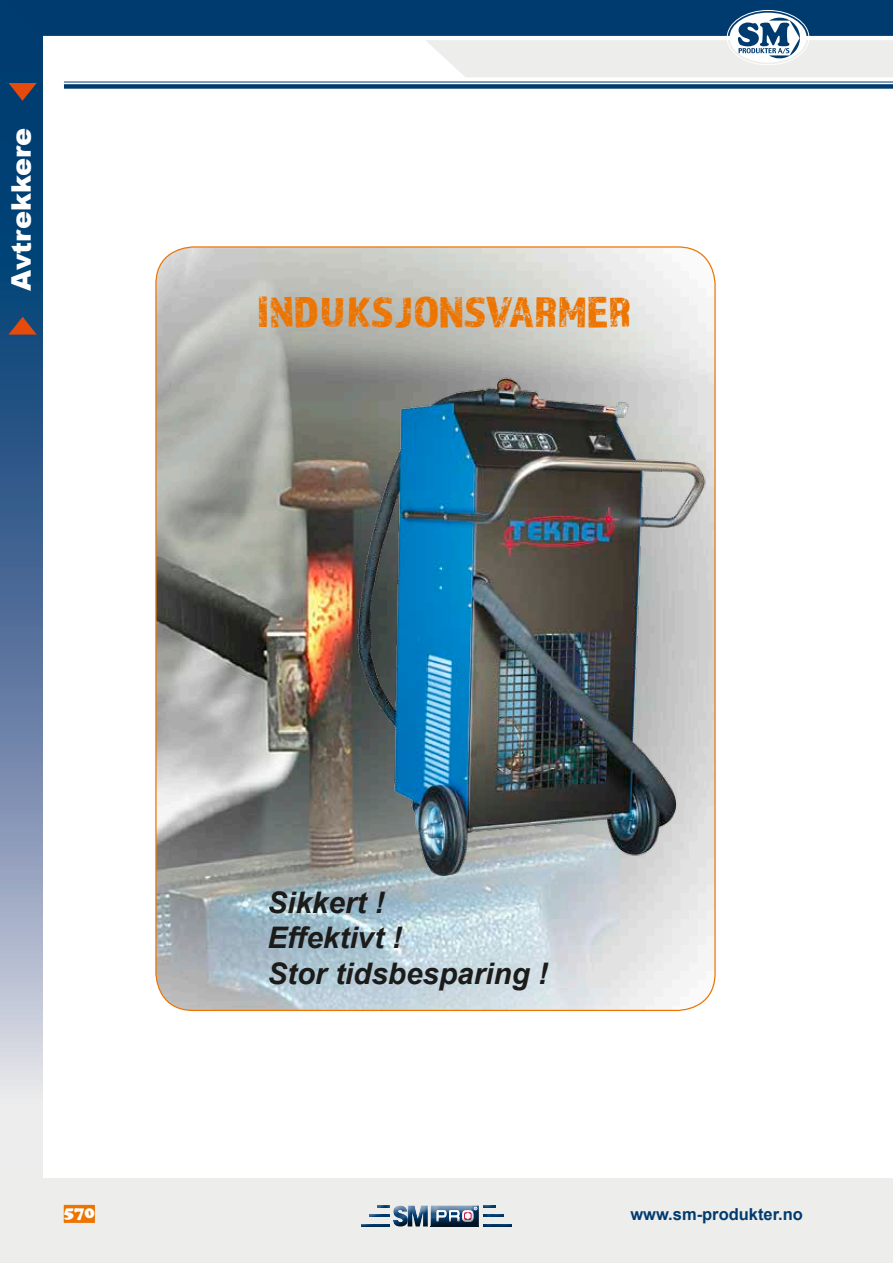
<style>
.page{position:relative;width:893px;height:1263px;background:#fff}
.page>*{position:absolute;margin:0;border:0;box-sizing:border-box;transform-origin:0 0}
.t1{font:44.55px "Almaq Rough";color:#ee7400}
.t2{font:italic 700 29.7px/35.7px "Arial";color:#1b1b1a}
.t3{font:900 27px "Arial";color:#fff}
.t4{font:700 16.5px "Arial";color:#003b6f}
.t5{font:16.5px "Cooper Black Std";color:#fff}
</style>
<div class="page">
<div style="left:0;top:1178px;width:893px;height:85px;background:#ededec"></div>
<svg style="left:0;top:0;width:42px;height:1178px;background:#6180a4"></svg>
<svg style="left:9px;top:83px;width:28px;height:18px"></svg>
<svg style="left:9px;top:317px;width:28px;height:18px"></svg>
<div style="left:360px;top:1204px;width:153px;height:24px;background:#1b1b1a;opacity:.75"></div>
<div style="left:64px;top:1205px;width:31px;height:18px;background:#ee7400"></div>
<div style="left:64px;top:84px;width:829px;height:5px;background:#003b6f"></div>
<hr style="left:64px;top:82px;width:829px;height:1px;background:#003b6f">
<svg style="left:1px;top:0;width:892px;height:77px"></svg>
<img style="left:156px;top:247px;width:559px;height:763px">
<img style="left:347px;top:370px;width:369px;height:506px">
<p class="t3" style="left:2px;top:291px;width:164px;rotate:-90deg">Avtrekkere</p>
<h1 class="t1" style="left:257px;top:285px;width:376px">INDUKSJONSVARMER</h1>
<p class="t2" style="left:267px;top:885px;width:282px">Sikkert !<br>Effektivt !<br>Stor tidsbesparing !</p>
<p class="t5" style="left:64px;top:1203px;width:33px">570</p>
<p class="t4" style="left:630px;top:1202px;width:174px">www.sm-produkter.no</p>
</div>
